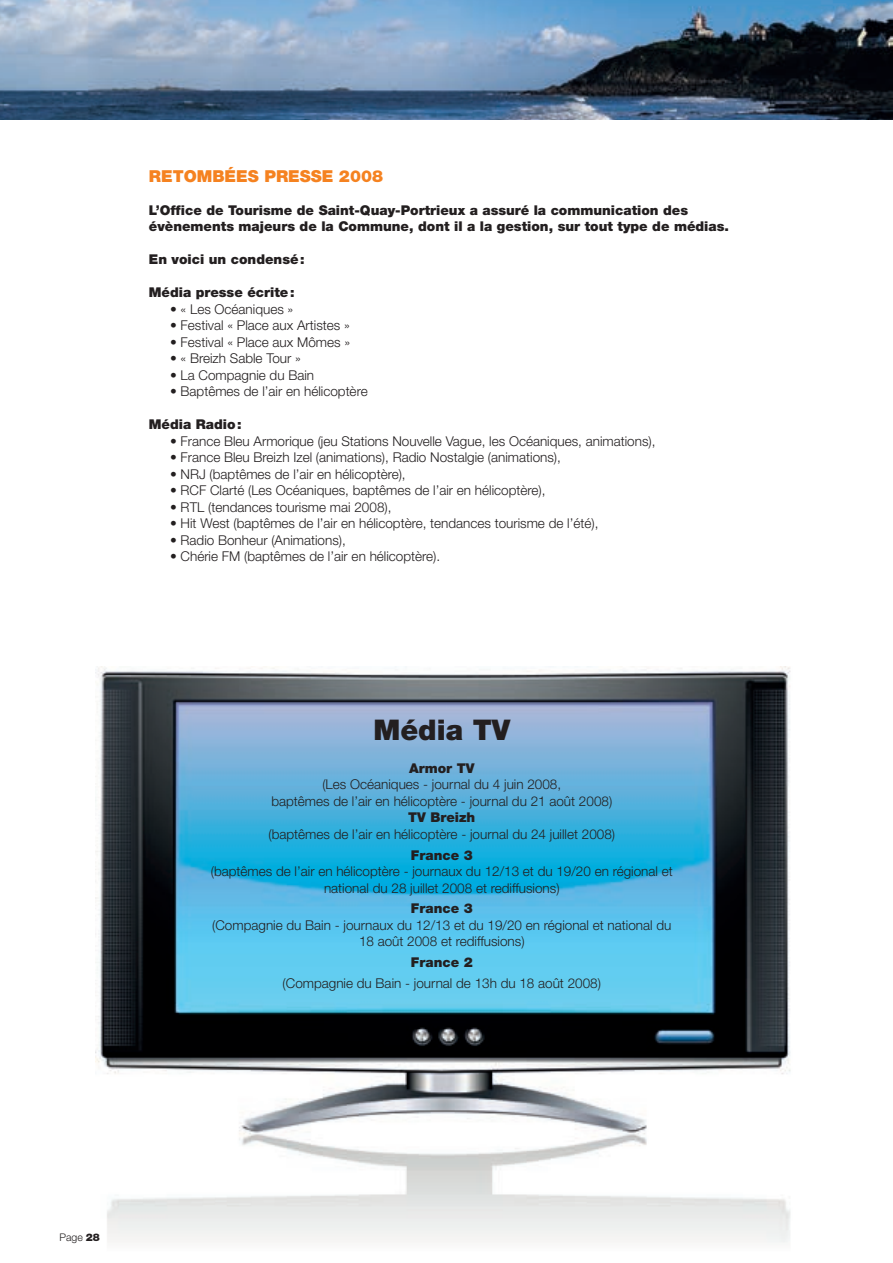
<style>
.page{position:relative;width:893px;height:1263px;background:#fff}
.page>*{position:absolute;margin:0;border:0;box-sizing:border-box;transform-origin:0 0}
.t1{font:900 28.5px "Helvetica Neue LT Std";color:#231f20}
.t2{font:900 16.5px "Helvetica Neue LT Std";color:#f58220}
.t3{font:300 13.5px/16.5px "Helvetica Neue LT Std";color:#231f20;text-align:center}
.t4{font:900 13.5px/16.5px "Helvetica Neue LT Std";color:#231f20}
.t5{font:300 10.5px "Helvetica Neue LT Std";color:#231f20}
.s1{font-weight:900}
</style>
<div class="page">
<img style="left:95px;top:666px;width:696px;height:577px">
<img style="left:0;top:0;width:893px;height:119px">
<p class="t2" style="left:149px;top:166px;width:236px">Retombées Presse 2008</p>
<p class="t4" style="left:149px;top:202px;width:582px">L’Office de Tourisme de Saint-Quay-Portrieux a assuré la communication des évènements majeurs de la Commune, dont il a la gestion, sur tout type de médias.</p>
<p class="t4" style="left:149px;top:251px;width:157px">En voici un condensé:</p>
<p class="t4" style="left:149px;top:284px;width:147px">Média presse écrite:</p>
<p class="t3" style="left:170px;top:301px;width:125px">• « Les Océaniques »</p>
<p class="t3" style="left:170px;top:317px;width:181px">• Festival « Place aux Artistes »</p>
<p class="t3" style="left:170px;top:334px;width:182px">• Festival « Place aux Mômes »</p>
<p class="t3" style="left:170px;top:350px;width:132px">• « Breizh Sable Tour »</p>
<p class="t3" style="left:170px;top:366px;width:146px">• La Compagnie du Bain</p>
<p class="t3" style="left:170px;top:383px;width:199px">• Baptêmes de l’air en hélicoptère</p>
<p class="t4" style="left:149px;top:416px;width:94px">Média Radio:</p>
<p class="t3" style="left:170px;top:432px;width:487px">• France Bleu Armorique (jeu Stations Nouvelle Vague, les Océaniques, animations),</p>
<p class="t3" style="left:170px;top:449px;width:392px">• France Bleu Breizh Izel (animations), Radio Nostalgie (animations),</p>
<p class="t3" style="left:170px;top:465px;width:237px">• NRJ (baptêmes de l’air en hélicoptère),</p>
<p class="t3" style="left:170px;top:482px;width:18px">• RCF</p>
<p class="t3" style="left:210px;top:482px;width:337px">Clarté (Les Océaniques, baptêmes de l’air en hélicoptère),</p>
<p class="t3" style="left:170px;top:498px;width:223px">• RTL (tendances tourisme mai 2008),</p>
<p class="t3" style="left:170px;top:515px;width:430px">• Hit West (baptêmes de l’air en hélicoptère, tendances tourisme de l’été),</p>
<p class="t3" style="left:170px;top:531px;width:177px">• Radio Bonheur (Animations),</p>
<p class="t3" style="left:170px;top:548px;width:272px">• Chérie FM (baptêmes de l’air en hélicoptère).</p>
<h1 class="t1" style="left:373px;top:713px;width:119px">Média TV</h1>
<p class="t4" style="left:409px;top:760px;width:58px">Armor TV</p>
<p class="t3" style="left:271px;top:776px;width:342px">(Les Océaniques - journal du 4 juin 2008,<br>baptêmes de l’air en hélicoptère - journal du 21 août 2008)</p>
<p class="t4" style="left:408px;top:809px;width:69px">TV Breizh</p>
<p class="t3" style="left:268px;top:825px;width:348px">(baptêmes de l’air en hélicoptère - journal du 24 juillet 2008)</p>
<p class="t4" style="left:411px;top:846px;width:63px">France 3</p>
<p class="t3" style="left:211px;top:863px;width:463px">(baptêmes de l’air en hélicoptère - journaux du 12/13 et du 19/20 en régional et national du 28 juillet 2008 et rediffusions)</p>
<p class="t4" style="left:411px;top:900px;width:63px">France 3</p>
<p class="t3" style="left:212px;top:916px;width:461px">(Compagnie du Bain - journaux du 12/13 et du 19/20 en régional et national du<br>18 août 2008 et rediffusions)</p>
<p class="t4" style="left:411px;top:954px;width:63px">France 2</p>
<p class="t3" style="left:283px;top:974px;width:320px">(Compagnie du Bain - journal de 13h du 18 août 2008)</p>
<p class="t5" style="left:60px;top:1230px;width:42px">Page <span class="s1">28</span></p>
</div>
